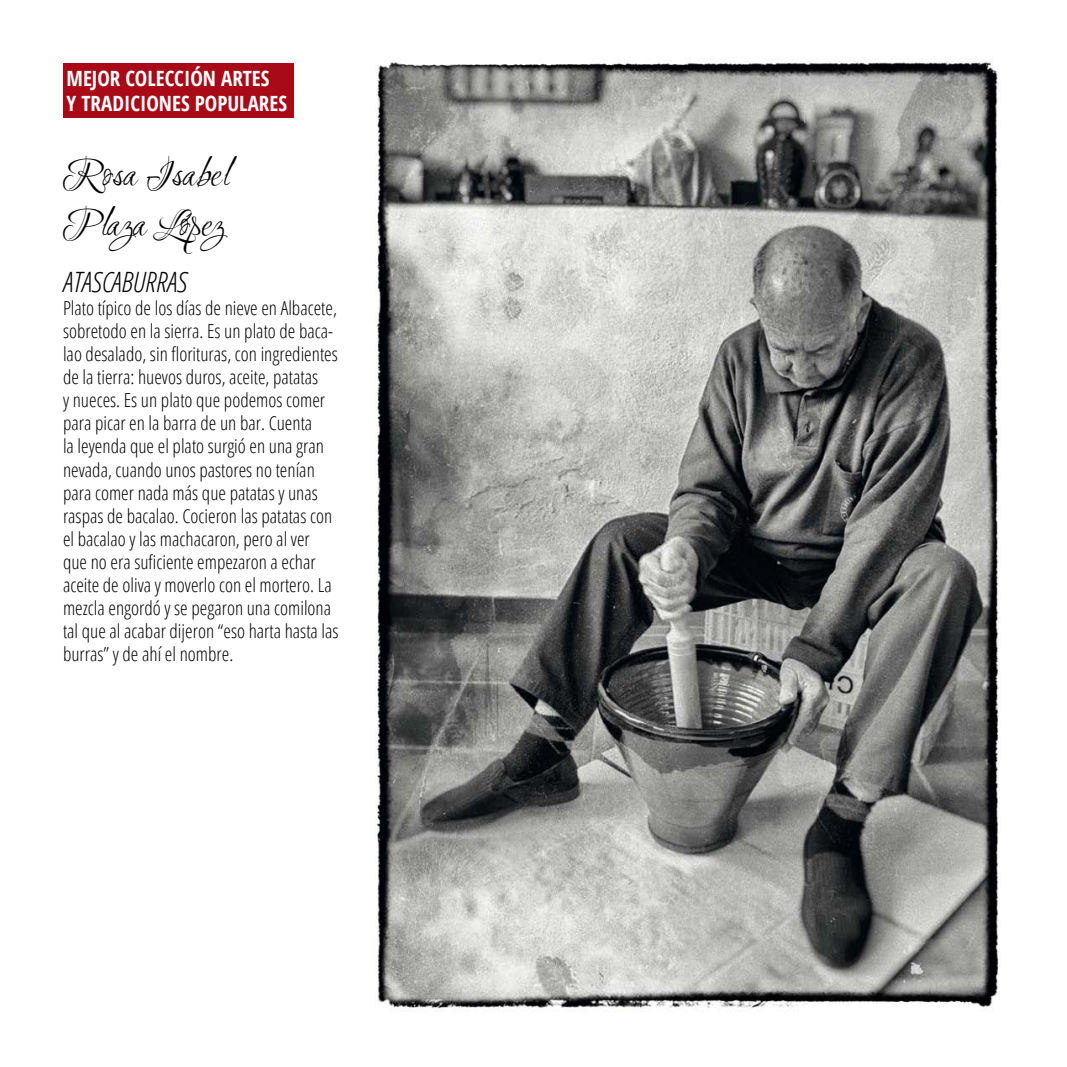
<style>
.page{position:relative;width:1067px;height:1067px;background:#fff}
.page>*{position:absolute;margin:0;border:0;box-sizing:border-box;transform-origin:0 0}
.t1{font:42px/50.4px "Ruthie";color:#000}
.t2{font:italic 300 condensed 28px "Open Sans";color:#000}
.t3{font:700 condensed 21px/25.2px "Open Sans";color:#fff}
.t4{font:300 condensed 19.25px/23.1px "Open Sans";color:#000}
</style>
<div class="page">
<div style="left:63px;top:63px;width:230px;height:54px;background:#a80b17"></div>
<img style="left:376px;top:59px;width:624px;height:953px">
<p class="t3" style="left:67px;top:65px;width:222px">MEJOR COLECCIÓN ARTES<br>Y TRADICIONES POPULARES</p>
<h1 class="t1" style="left:63px;top:152px;width:168px">Rosa Isabel<br>Plaza López</h1>
<h2 class="t2" style="left:63px;top:262px;width:125px">ATASCABURRAS</h2>
<p class="t4" style="left:63px;top:296px;width:277px">Plato típico de los días de nieve en Albacete, sobretodo en la sierra. Es un plato de baca&shy;lao desalado, sin florituras, con ingredientes de la tierra: huevos duros, aceite, patatas<br>y nueces. Es un plato que podemos comer para picar en la barra de un bar. Cuenta<br>la leyenda que el plato surgió en una gran nevada, cuando unos pastores no tenían para comer nada más que patatas y unas raspas de bacalao. Cocieron las patatas con el bacalao y las machacaron, pero al ver que no era suficiente empezaron a echar aceite de oliva y moverlo con el mortero. La mezcla engordó y se pegaron una comilona tal que al acabar dijeron “eso harta hasta las burras” y de ahí el nombre.</p>
</div>
